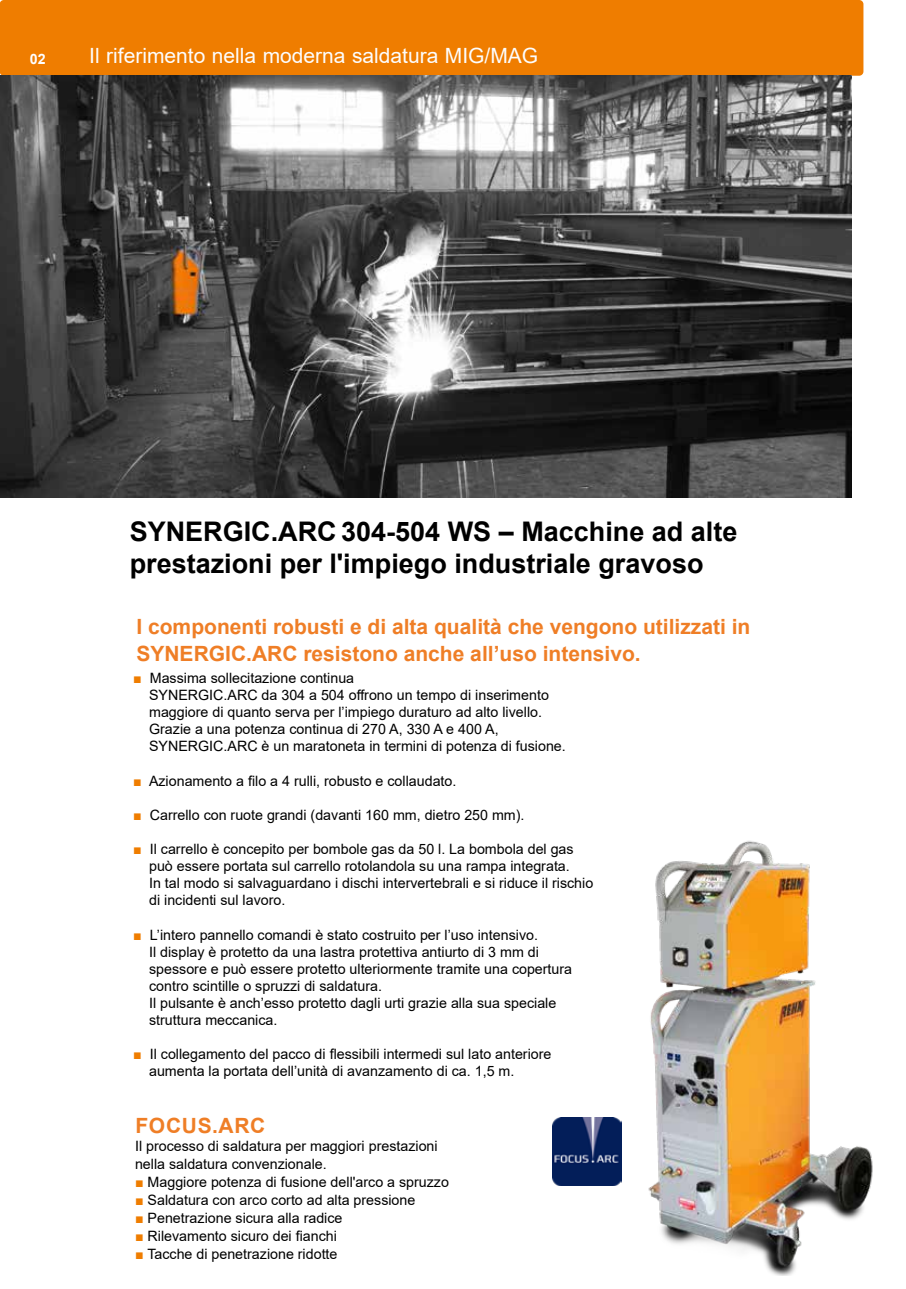
<style>
.page{position:relative;width:906px;height:1289px;background:#fff}
.page>*{position:absolute;margin:0;border:0;box-sizing:border-box;transform-origin:0 0}
.t1{font:700 27px/32.4px "Arial";color:#000}
.t2{font:700 21px/27px "Arial";color:#ef7e26}
.t3{font:21px "Arial";color:#fdfdfd}
.t4{font:700 21px "Arial";letter-spacing:.035em;color:#ef7e26}
.t5{font:14.25px/17.1px "Arial";color:#000}
.t6{font:700 14.25px "Arial";color:#fff}
.s1{color:#ef7d00}
</style>
<div class="page">
<div style="left:0;top:0;width:863px;height:76px;background:#ef7d00;border-radius:4px"></div>
<img style="left:553px;top:1117px;width:58px;height:68px">
<img style="left:0;top:76px;width:852px;height:421px">
<img style="left:611px;top:841px;width:262px;height:434px">
<p class="t6" style="left:30px;top:48px;width:17px">02</p>
<h2 class="t3" style="left:89px;top:41px;width:450px">Il riferimento nella moderna saldatura MIG/MAG</h2>
<h1 class="t1" style="left:130px;top:515px;width:609px">SYNERGIC.ARC 304-504 WS – Macchine ad alte prestazioni per l'impiego industriale gravoso</h1>
<h2 class="t2" style="left:136px;top:613px;width:615px">I componenti robusti e di alta qualità che vengono utilizzati in<br>SYNERGIC.ARC resistono anche all’uso intensivo.</h2>
<p class="t5" style="left:149px;top:669px;width:418px;text-indent:-16px"><span class="s1">■</span> Massima sollecitazione continua<br>SYNERGIC.ARC da 304 a 504 offrono un tempo di inserimento maggiore di quanto serva per l’impiego duraturo ad alto livello.<br>Grazie a una potenza continua di 270 A, 330 A e 400 A, SYNERGIC.ARC è un maratoneta in termini di potenza di fusione.</p>
<p class="t5" style="left:133px;top:771px;width:325px"><span class="s1">■</span> Azionamento a filo a 4 rulli, robusto e collaudato.</p>
<p class="t5" style="left:133px;top:806px;width:393px"><span class="s1">■</span> Carrello con ruote grandi (davanti 160 mm, dietro 250 mm).</p>
<p class="t5" style="left:149px;top:840px;width:446px;text-indent:-16px"><span class="s1">■</span> Il carrello è concepito per bombole gas da 50 l. La bombola del gas può essere portata sul carrello rotolandola su una rampa integrata.<br>In tal modo si salvaguardano i dischi intervertebrali e si riduce il rischio di incidenti sul lavoro.</p>
<p class="t5" style="left:149px;top:925px;width:424px;text-indent:-16px"><span class="s1">■</span> L’intero pannello comandi è stato costruito per l’uso intensivo.<br>Il display è protetto da una lastra protettiva antiurto di 3 mm di spessore e può essere protetto ulteriormente tramite una copertura contro scintille o spruzzi di saldatura.<br>Il pulsante è anch’esso protetto dagli urti grazie alla sua speciale struttura meccanica.</p>
<p class="t5" style="left:149px;top:1045px;width:404px;text-indent:-16px"><span class="s1">■</span> Il collegamento del pacco di flessibili intermedi sul lato anteriore aumenta la portata dell’unità di avanzamento di ca. 1,5 m.</p>
<h2 class="t4" style="left:135px;top:1110px;width:131px">FOCUS.ARC</h2>
<p class="t5" style="left:135px;top:1136px;width:304px;line-height:18px">Il processo di saldatura per maggiori prestazioni nella saldatura convenzionale.</p>
<p class="t5" style="left:135px;top:1173px;width:315px"><span class="s1">■</span> Maggiore potenza di fusione dell'arco a spruzzo</p>
<p class="t5" style="left:135px;top:1191px;width:282px"><span class="s1">■</span> Saldatura con arco corto ad alta pressione</p>
<p class="t5" style="left:135px;top:1209px;width:209px"><span class="s1">■</span> Penetrazione sicura alla radice</p>
<p class="t5" style="left:135px;top:1227px;width:203px"><span class="s1">■</span> Rilevamento sicuro dei fianchi</p>
<p class="t5" style="left:135px;top:1245px;width:204px"><span class="s1">■</span> Tacche di penetrazione ridotte</p>
</div>
